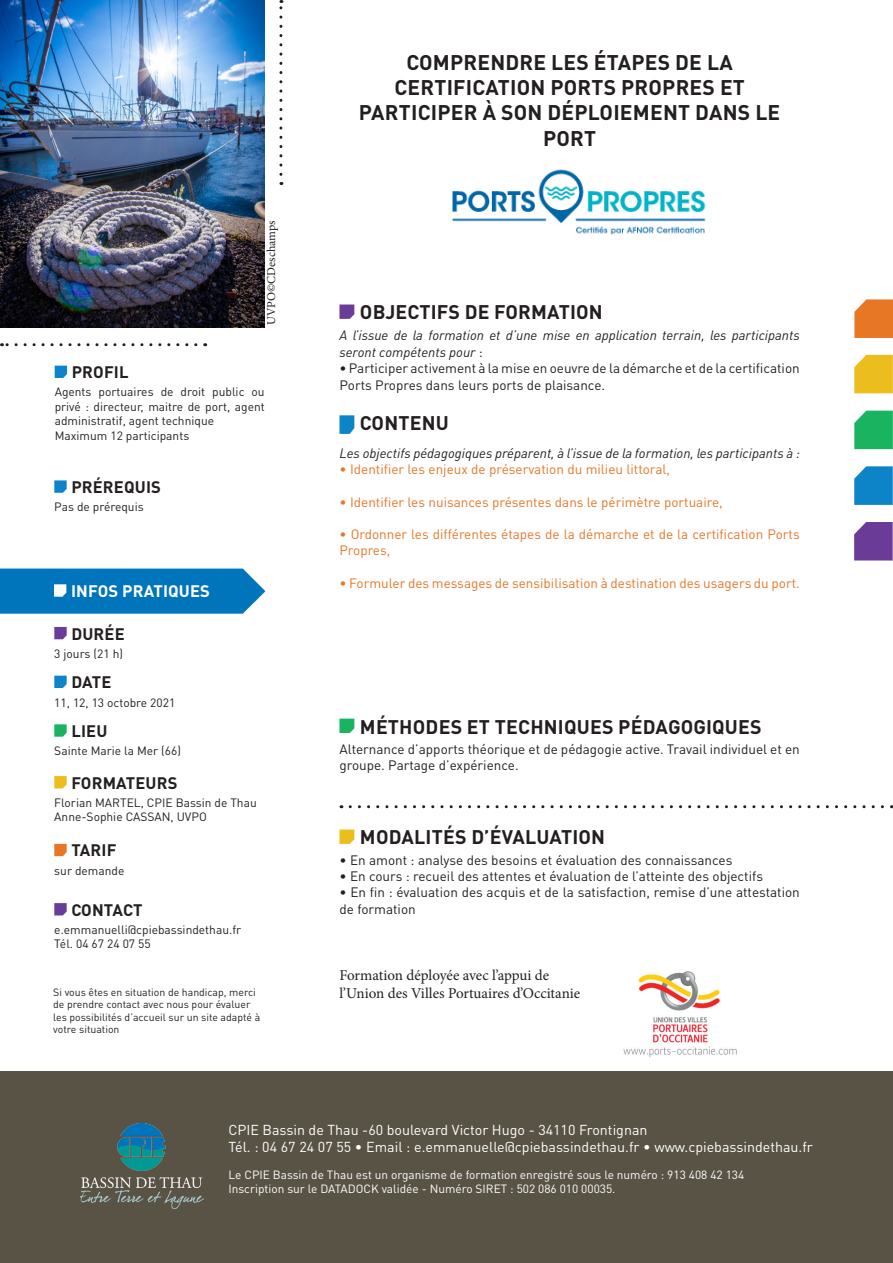
<style>
.page{position:relative;width:893px;height:1263px;background:#fff}
.page>*{position:absolute;margin:0;border:0;box-sizing:border-box;transform-origin:0 0}
.t1{font:700 21px/25.2px "DINOT";letter-spacing:.01em;color:#231f20;text-align:center}
.t2{font:700 19.5px "DINOT";letter-spacing:.01em;color:#231f20}
.t3{font:700 16.5px "DINOT";letter-spacing:.01em;color:#231f20}
.t4{font:700 16.5px "DINOT";letter-spacing:.01em;color:#fff}
.t5{font:15px/18px "Minion Pro";color:#231f20}
.t6{font:14.25px "DINOT";color:#fff}
.t7{font:13.5px/16.2px "DINOT";color:#231f20}
.t8{font:13.5px/16.2px "DINOT";color:#e87627}
.t9{font:italic 13.5px/16.5px "DINOT";color:#231f20}
.t10{font:12px/14.4px "DINOT";color:#231f20;text-align:justify}
.t11{font:12px "Minion Pro";color:#231f20}
.t12{font:11.85px "DINOT";color:#fff}
.t13{font:10.5px/12.6px "DINOT";color:#231f20}
.s1{font-style:normal}
.s2{color:#e77725}
</style>
<div class="page">
<svg style="left:339px;top:304px;width:15px;height:15px"></svg>
<svg style="left:339px;top:415px;width:15px;height:19px"></svg>
<svg style="left:55px;top:366px;width:12px;height:12px"></svg>
<svg style="left:54px;top:627px;width:13px;height:12px"></svg>
<svg style="left:54px;top:676px;width:13px;height:12px"></svg>
<svg style="left:54px;top:724px;width:13px;height:13px"></svg>
<svg style="left:54px;top:776px;width:13px;height:12px"></svg>
<svg style="left:54px;top:844px;width:13px;height:12px"></svg>
<svg style="left:54px;top:903px;width:13px;height:12px"></svg>
<svg style="left:339px;top:719px;width:15px;height:14px"></svg>
<svg style="left:339px;top:829px;width:15px;height:15px"></svg>
<svg style="left:2px;top:343px;width:194px;height:3px"></svg>
<svg style="left:279px;top:0;width:3px;height:174px"></svg>
<svg style="left:341px;top:805px;width:541px;height:3px"></svg>
<svg style="left:0;top:568px;width:265px;height:46px;background:#127fc0"></svg>
<div style="left:0;top:1071px;width:893px;height:192px;background:#595345"></div>
<svg style="left:854px;top:522px;width:39px;height:38px"></svg>
<svg style="left:854px;top:466px;width:39px;height:39px;background:#1d8ccb"></svg>
<svg style="left:854px;top:411px;width:39px;height:38px"></svg>
<svg style="left:854px;top:355px;width:39px;height:38px"></svg>
<svg style="left:854px;top:299px;width:39px;height:39px;background:#e88034"></svg>
<img style="left:80px;top:1124px;width:124px;height:85px">
<img style="left:0;top:0;width:264px;height:327px">
<svg style="left:54px;top:480px;width:13px;height:13px"></svg>
<img style="left:452px;top:169px;width:254px;height:66px">
<img style="left:623px;top:971px;width:114px;height:87px">
<p class="t11" style="left:263px;top:325px;width:106px;rotate:-90deg">UVPO©CDeschamps</p>
<p class="t3" style="left:72px;top:361px;width:58px">PROFIL</p>
<p class="t10" style="left:55px;top:384px;width:212px">Agents portuaires de droit public ou privé : directeur, maitre de port, agent administratif, agent technique</p>
<p class="t10" style="left:55px;top:428px;width:136px">Maximum 12 participants</p>
<p class="t3" style="left:71px;top:476px;width:91px">PRÉREQUIS</p>
<p class="t10" style="left:54px;top:499px;width:91px">Pas de prérequis</p>
<p class="t4" style="left:71px;top:580px;width:141px">INFOS PRATIQUES</p>
<p class="t3" style="left:71px;top:622px;width:55px">DURÉE</p>
<p class="t10" style="left:54px;top:646px;width:70px">3 jours (21 h)</p>
<p class="t3" style="left:71px;top:671px;width:42px">DATE</p>
<p class="t10" style="left:54px;top:694px;width:122px">11, 12, 13 octobre 2021</p>
<p class="t3" style="left:71px;top:720px;width:38px">LIEU</p>
<p class="t10" style="left:54px;top:743px;width:128px">Sainte Marie la Mer (66)</p>
<p class="t3" style="left:71px;top:771px;width:108px">FORMATEURS</p>
<p class="t10" style="left:54px;top:795px;width:204px">Florian MARTEL, CPIE Bassin de Thau</p>
<p class="t10" style="left:54px;top:809px;width:154px">Anne-Sophie CASSAN, UVPO</p>
<p class="t3" style="left:71px;top:839px;width:47px">TARIF</p>
<p class="t10" style="left:54px;top:863px;width:72px">sur demande</p>
<p class="t3" style="left:71px;top:898px;width:73px">CONTACT</p>
<p class="t10" style="left:54px;top:922px;width:188px">e.emmanuelli@cpiebassindethau.fr<br>Tél. 04 67 24 07 55</p>
<p class="t13" style="left:53px;top:985px;width:208px">Si vous êtes en situation de handicap, merci de prendre contact avec nous pour évaluer les possibilités d’accueil sur un site adapté à votre situation</p>
<p class="t1" style="left:359px;top:49px;width:423px">COMPRENDRE LES ÉTAPES DE LA<br>CERTIFICATION PORTS PROPRES ET<br>PARTICIPER À SON DÉPLOIEMENT DANS LE<br>PORT</p>
<p class="t2" style="left:360px;top:299px;width:244px">OBJECTIFS DE FORMATION</p>
<p class="t9" style="left:339px;top:326px;width:462px">A l’issue de la formation et d’une mise en application terrain, les participants seront compétents pour <span class="s1">:</span></p>
<p class="t7" style="left:339px;top:359px;width:462px">• Participer activement à la mise en oeuvre de la démarche et de la certification<br>Ports Propres dans leurs ports de plaisance.</p>
<p class="t2" style="left:360px;top:410px;width:90px">CONTENU</p>
<p class="t9" style="left:339px;top:444px;width:462px">Les objectifs pédagogiques préparent, à l’issue de la formation, les participants à :</p>
<p class="t8" style="left:339px;top:461px;width:332px"><span class="s2">•</span> Identifier les enjeux de préservation du milieu littoral,</p>
<p class="t8" style="left:339px;top:493px;width:385px">• Identifier les nuisances présentes dans le périmètre portuaire,</p>
<p class="t8" style="left:339px;top:526px;width:462px">• Ordonner les différentes étapes de la démarche et de la certification Ports<br>Propres,</p>
<p class="t8" style="left:339px;top:574px;width:462px">• Formuler des messages de sensibilisation à destination des usagers du port.</p>
<p class="t2" style="left:360px;top:713px;width:403px">MÉTHODES ET TECHNIQUES PÉDAGOGIQUES</p>
<p class="t7" style="left:339px;top:740px;width:462px">Alternance d’apports théorique et de pédagogie active. Travail individuel et en groupe. Partage d’expérience.</p>
<p class="t2" style="left:360px;top:824px;width:247px">MODALITÉS D’ÉVALUATION</p>
<p class="t7" style="left:339px;top:851px;width:394px">• En amont : analyse des besoins et évaluation des connaissances</p>
<p class="t7" style="left:339px;top:868px;width:425px">• En cours : recueil des attentes et évaluation de l’atteinte des objectifs</p>
<p class="t7" style="left:339px;top:884px;width:462px">• En fin : évaluation des acquis et de la satisfaction, remise d’une attestation de formation</p>
<p class="t5" style="left:339px;top:967px;width:242px">Formation déployée avec l’appui de l’Union des Villes Portuaires d’Occitanie</p>
<p class="t6" style="left:228px;top:1120px;width:421px">CPIE Bassin de Thau -60 boulevard Victor Hugo - 34110 Frontignan</p>
<p class="t6" style="left:228px;top:1137px;width:586px">Tél. : 04 67 24 07 55 • Email : e.emmanuelle@cpiebassindethau.fr • www.cpiebassindethau.fr</p>
<p class="t12" style="left:228px;top:1167px;width:517px">Le CPIE Bassin de Thau est un organisme de formation enregistré sous le numéro : 913 408 42 134</p>
<p class="t12" style="left:228px;top:1181px;width:389px">Inscription sur le DATADOCK validée - Numéro SIRET : 502 086 010 00035.</p>
</div>
